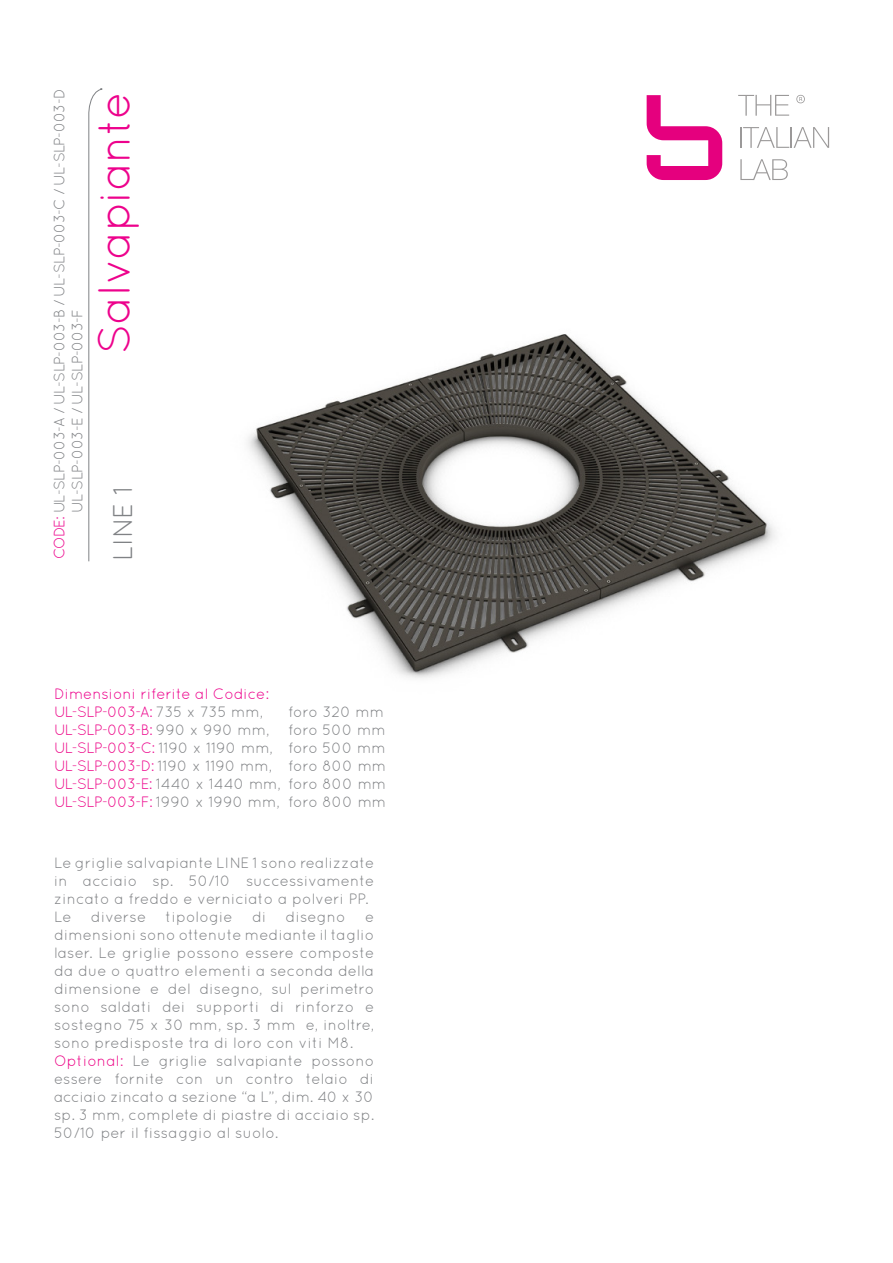
<style>
.page{position:relative;width:893px;height:1263px;background:#fff}
.page>*{position:absolute;margin:0;border:0;box-sizing:border-box;transform-origin:0 0}
.t1{font:45px "Quicksand";color:#ed028c}
.t2{font:27px "Quicksand";color:#808285}
.t3{font:15px/18px "Quicksand";color:#808285;text-align:justify}
.t4{font:15px "Quicksand";letter-spacing:-.04em;color:#808285}
.t5{font:15px "Quicksand";color:#ed028c}
.t6{font:15px "Quicksand";letter-spacing:-.03em;color:#ed0286}
.s1{color:#ed028c}
.s2{color:#808285}
.s3{color:#ed0286}
</style>
<div class="page">
<svg style="left:738px;top:95px;width:51px;height:21px"></svg>
<hr style="left:740px;top:127px;width:2px;height:21px;background:#9b9999">
<svg style="left:743px;top:127px;width:86px;height:21px"></svg>
<svg style="left:740px;top:159px;width:48px;height:21px"></svg>
<svg style="left:647px;top:95px;width:75px;height:85px"></svg>
<svg style="left:796px;top:95px;width:9px;height:8px"></svg>
<img style="left:248px;top:334px;width:527px;height:344px">
<svg style="left:88px;top:88px;width:15px;height:474px"></svg>
<p class="t4" style="left:51px;top:559px;width:472px;rotate:-90deg"><span class="s1">CODE:</span> UL-SLP-003-A / UL-SLP-003-B / UL-SLP-003-C / UL-SLP-003-D</p>
<p class="t4" style="left:69px;top:513px;width:205px;rotate:-90deg">UL-SLP-003-E / UL-SLP-003-F</p>
<p class="t1" style="left:88px;top:354px;width:264px;rotate:-90deg">Salvapiante</p>
<p class="t2" style="left:107px;top:561px;width:77px;rotate:-90deg">LINE 1</p>
<p class="t5" style="left:54px;top:685px;width:216px">Dimensioni riferite al Codice:</p>
<p class="t6" style="left:54px;top:703px;width:211px">UL-SLP-003-<span class="s1">A:</span> <span class="s2">735 x 735 mm,</span></p>
<p class="t3" style="left:288px;top:703px;width:98px">foro 320 mm</p>
<p class="t3" style="left:54px;top:721px;width:333px"><span class="s3">UL-SLP-003-</span><span class="s1">B:</span> 990 x 990 mm, foro 500 mm</p>
<p class="t3" style="left:54px;top:739px;width:333px"><span class="s3">UL-SLP-003-</span><span class="s1">C:</span> 1190 x 1190 mm, foro 500 mm</p>
<p class="t3" style="left:54px;top:757px;width:334px"><span class="s3">UL-SLP-003-</span><span class="s1">D:</span> 1190 x 1190 mm, foro 800 mm</p>
<p class="t3" style="left:54px;top:775px;width:334px"><span class="s3">UL-SLP-003-</span><span class="s1">E:</span> 1440 x 1440 mm, foro 800 mm</p>
<p class="t3" style="left:54px;top:793px;width:334px"><span class="s3">UL-SLP-003-</span><span class="s1">F:</span> 1990 x 1990 mm, foro 800 mm</p>
<p class="t3" style="left:54px;top:853px;width:322px">Le griglie salvapiante LINE 1 sono realizzate in acciaio sp. 50/10 successivamente zincato a freddo e verniciato a polveri PP.</p>
<p class="t3" style="left:54px;top:907px;width:19px">Le</p>
<p class="t3" style="left:91px;top:907px;width:57px">diverse</p>
<p class="t3" style="left:166px;top:907px;width:69px">tipologie</p>
<p class="t3" style="left:252px;top:907px;width:16px">di</p>
<p class="t3" style="left:286px;top:907px;width:62px">disegno</p>
<p class="t3" style="left:54px;top:907px;width:322px;text-indent:311px">e dimensioni sono ottenute mediante il taglio laser. Le griglie possono essere composte da due o quattro elementi a seconda della dimensione e del disegno, sul perimetro sono saldati dei supporti di rinforzo e sostegno 75 x 30 mm, sp. 3 mm e, inoltre, sono predisposte tra di loro con viti M8.</p>
<p class="t3" style="left:54px;top:1051px;width:322px"><span class="s3">Optional:</span> Le griglie salvapiante possono essere fornite con un contro telaio di acciaio zincato a sezione “a L”, dim. 40 x 30 sp. 3 mm, complete di piastre di acciaio sp.<br>50/10 per il fissaggio al suolo.</p>
</div>
